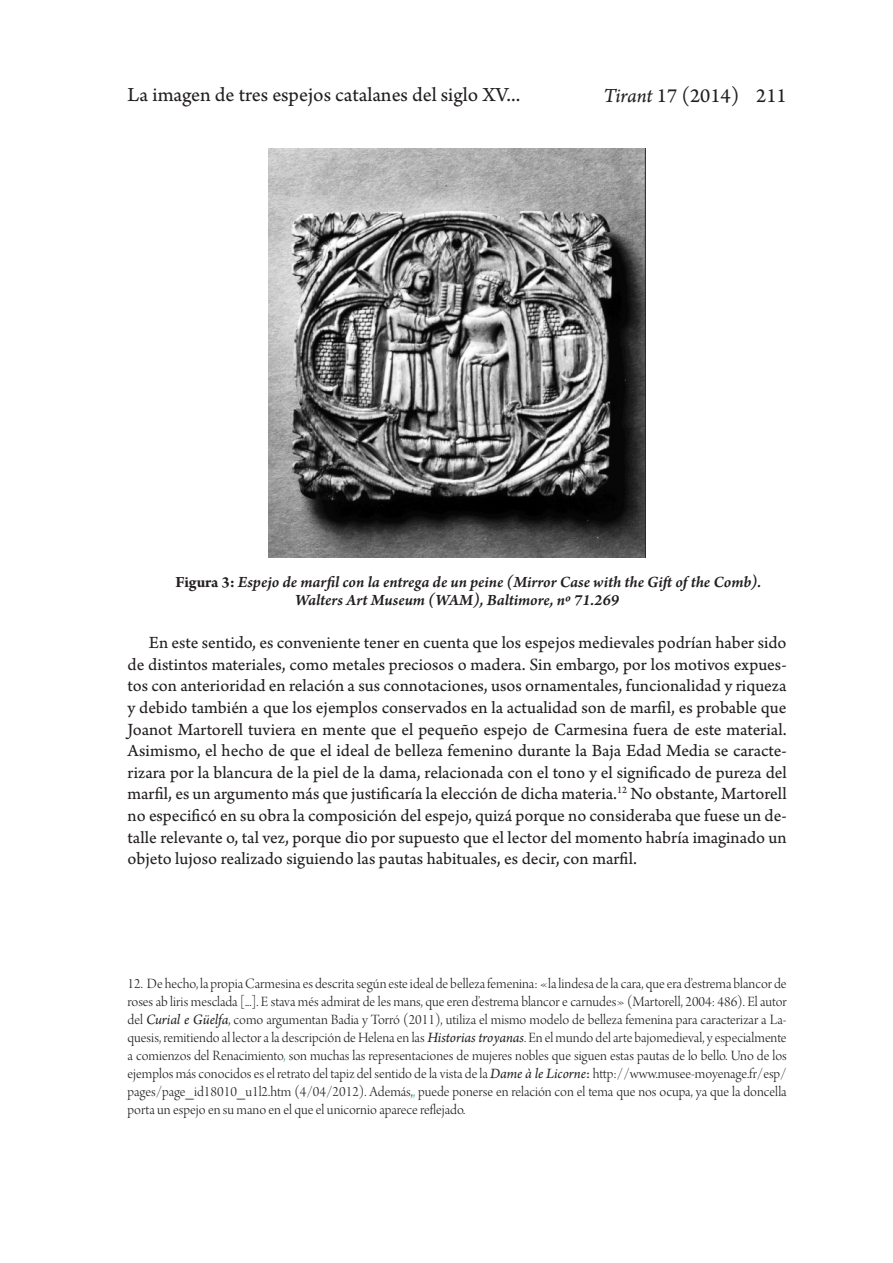
<style>
.page{position:relative;width:893px;height:1263px;background:#fff}
.page>*{position:absolute;margin:0;border:0;box-sizing:border-box;transform-origin:0 0}
.t1{font:21px "Arno Pro Sm Text";color:#231f20}
.cuerpo{font:18px/21.6px "Arno Pro Sm Text";color:#231f20;text-align:justify}
.Subsub{font:16.5px/18px "Arno Pro Smbd Italic Sm Text";letter-spacing:-.005em;color:#231f20}
.nota_a_pie_de_página{font:15px/18px "Arno Pro Light Display";color:#231f20;text-align:justify}
.s1{font-family:"Arno Pro Italic Sm Text"}
.s2{font-family:"Arno Pro";font-weight:700}
.s3{font-family:"Arno Pro";font-style:italic}
.s4{color:#00b050}
.s5{font-family:"Arno Pro"}
</style>
<div class="page">
<img style="left:269px;top:149px;width:376px;height:408px">
<p class="t1" style="left:128px;top:82px;width:394px">La imagen de tres espejos catalanes del siglo XV...</p>
<p class="t1" style="left:603px;top:84px;width:185px"><span class="s1">Tirant</span> 17 (2014) 211</p>
<p class="Subsub" style="left:295px;top:574px;width:468px;text-indent:-120px"><span class="s2">Figura 3:</span> Espejo de marfil con la entrega de un peine (Mirror Case with the Gift of the Comb).<br>Walters Art Museum (WAM), Baltimore, nº 71.269</p>
<p class="cuerpo" style="left:128px;top:633px;width:661px;text-indent:21px">En este sentido, es conveniente tener en cuenta que los espejos medievales podrían haber sido de distintos materiales, como metales preciosos o madera. Sin embargo, por los motivos expues&shy;tos con anterioridad en relación a sus connotaciones, usos ornamentales, funcionalidad y riqueza y debido también a que los ejemplos conservados en la actualidad son de marfil, es probable que Joanot Martorell tuviera en mente que el pequeño espejo de Carmesina fuera de este material.<br>Asimismo, el hecho de que el ideal de belleza femenino durante la Baja Edad Media se caracte&shy;rizara por la blancura de la piel de la dama, relacionada con el tono y el significado de pureza del marfil, es un argumento más que justificaría la elección de dicha materia.<sup>12</sup> No obstante, Martorell no especificó en su obra la composición del espejo, quizá porque no consideraba que fuese un de&shy;talle relevante o, tal vez, porque dio por supuesto que el lector del momento habría imaginado un objeto lujoso realizado siguiendo las pautas habituales, es decir, con marfil.</p>
<p class="nota_a_pie_de_página" style="left:128px;top:976px;width:661px">12. De hecho, la propia Carmesina es descrita según este ideal de belleza femenina: «la lindesa de la cara, que era d’estrema blancor de roses ab liris mesclada [...]. E stava més admirat de les mans, que eren d’estrema blancor e carnudes» (Martorell, 2004: 486). El autor del <span class="s3">Curial e Güelfa</span>, como argumentan Badia y Torró (2011), utiliza el mismo modelo de belleza femenina para caracterizar a La&shy;quesis, remitiendo al lector a la descripción de Helena en las <span class="s3">Historias troyanas</span>. En el mundo del arte bajomedieval, y especialmente a comienzos del Renacimiento<span class="s4">,</span> son muchas las representaciones de mujeres nobles que siguen estas pautas de lo bello. Uno de los ejemplos más conocidos es el retrato del tapiz del sentido de la vista de la <span class="s3">Dame à le Licorne</span><span class="s5">:</span> http://www.musee-moyenage.fr/esp/ pages/page_id18010_u1l2.htm (4/04/2012). Además,<span class="s4">,</span> puede ponerse en relación con el tema que nos ocupa, ya que la doncella porta un espejo en su mano en el que el unicornio aparece reflejado.</p>
</div>
